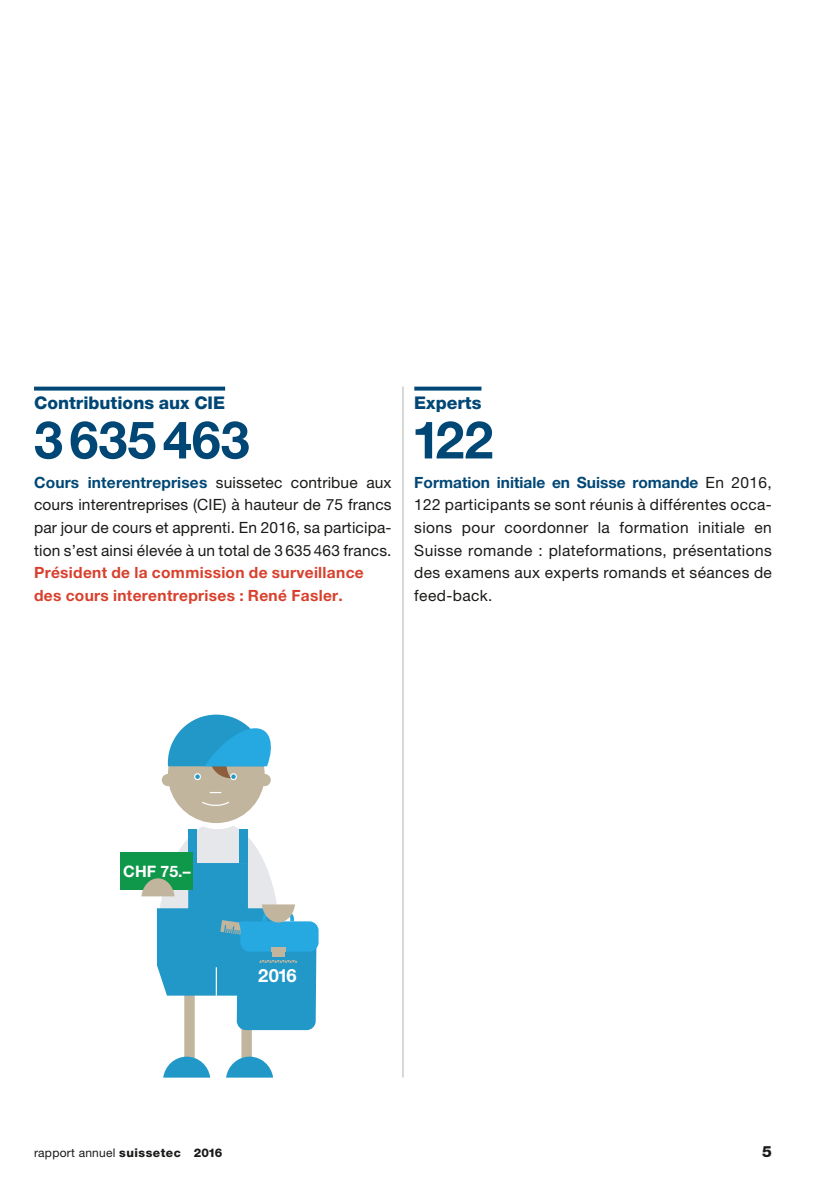
<style>
.page{position:relative;width:840px;height:1191px;background:#fff}
.page>*{position:absolute;margin:0;border:0;box-sizing:border-box;transform-origin:0 0}
.t1{font:700 52px "Helvetica Neue LT Pro";color:#004776}
.t2{font:700 18.2px "Helvetica Neue";color:#fff}
.t3{font:800 17.6px "Helvetica Neue LT Pro";color:#004776}
.t4{font:700 15.8px "Helvetica Neue";color:#fff}
.t5{font:15.6px/22.6px "Helvetica Neue LT Pro";letter-spacing:.015em;color:#1a1a18;text-align:justify}
.t6{font:700 15.6px/22.6px "Helvetica Neue LT Pro";letter-spacing:.02em;color:#d8402d}
.t7{font:800 15.6px "Helvetica Neue LT Pro";color:#1a1a18}
.t8{font:12px "Helvetica Neue LT Pro";letter-spacing:.02em;color:#1a1a18}
.s1{font-weight:700;color:#004776}
.s2{font-weight:800}
</style>
<div class="page">
<svg style="left:34px;top:386px;width:191px;height:4px"></svg>
<svg style="left:414px;top:386px;width:67px;height:4px"></svg>
<hr style="left:402px;top:386px;width:1px;height:691px;background:#b1b2b2">
<div style="left:184px;top:975px;width:11px;height:92px;background:#c2b59e"></div>
<div style="left:241px;top:973px;width:11px;height:92px;background:#c2b59e"></div>
<svg style="left:226px;top:1056px;width:47px;height:21px"></svg>
<svg style="left:163px;top:1056px;width:47px;height:21px"></svg>
<div style="left:120px;top:851px;width:73px;height:38px;background:#0f974a"></div>
<svg style="left:141px;top:714px;width:177px;height:316px"></svg>
<p class="t3" style="left:34px;top:393px;width:192px">Contributions aux CIE</p>
<h1 class="t1" style="left:34px;top:408px;width:217px">3635463</h1>
<p class="t5" style="left:34px;top:471px;width:359px"><span class="s1">Cours interentreprises</span> suissetec contribue aux cours interentreprises (CIE) à hauteur de 75 francs par jour de cours et apprenti. En 2016, sa participa&shy;tion s’est ainsi élevée à un total de 3 635 463 francs.</p>
<p class="t6" style="left:34px;top:561px;width:331px">Président de la commission de surveillance des cours interentreprises : René Fasler.</p>
<p class="t3" style="left:414px;top:393px;width:69px">Experts</p>
<h1 class="t1" style="left:411px;top:408px;width:83px">122</h1>
<p class="t5" style="left:414px;top:471px;width:359px"><span class="s1">Formation initiale en Suisse romande</span> En 2016, 122 participants se sont réunis à différentes occa&shy;sions pour coordonner la formation initiale en Suisse romande : plateformations, présentations des examens aux experts romands et séances de feed-back.</p>
<p class="t4" style="left:123px;top:862px;width:69px">CHF 75.–</p>
<p class="t2" style="left:258px;top:964px;width:40px">2016</p>
<p class="t8" style="left:34px;top:1145px;width:190px">rapport annuel <span class="s2">suissetec 2016</span></p>
<p class="t7" style="left:761px;top:1142px;width:11px">5</p>
</div>
